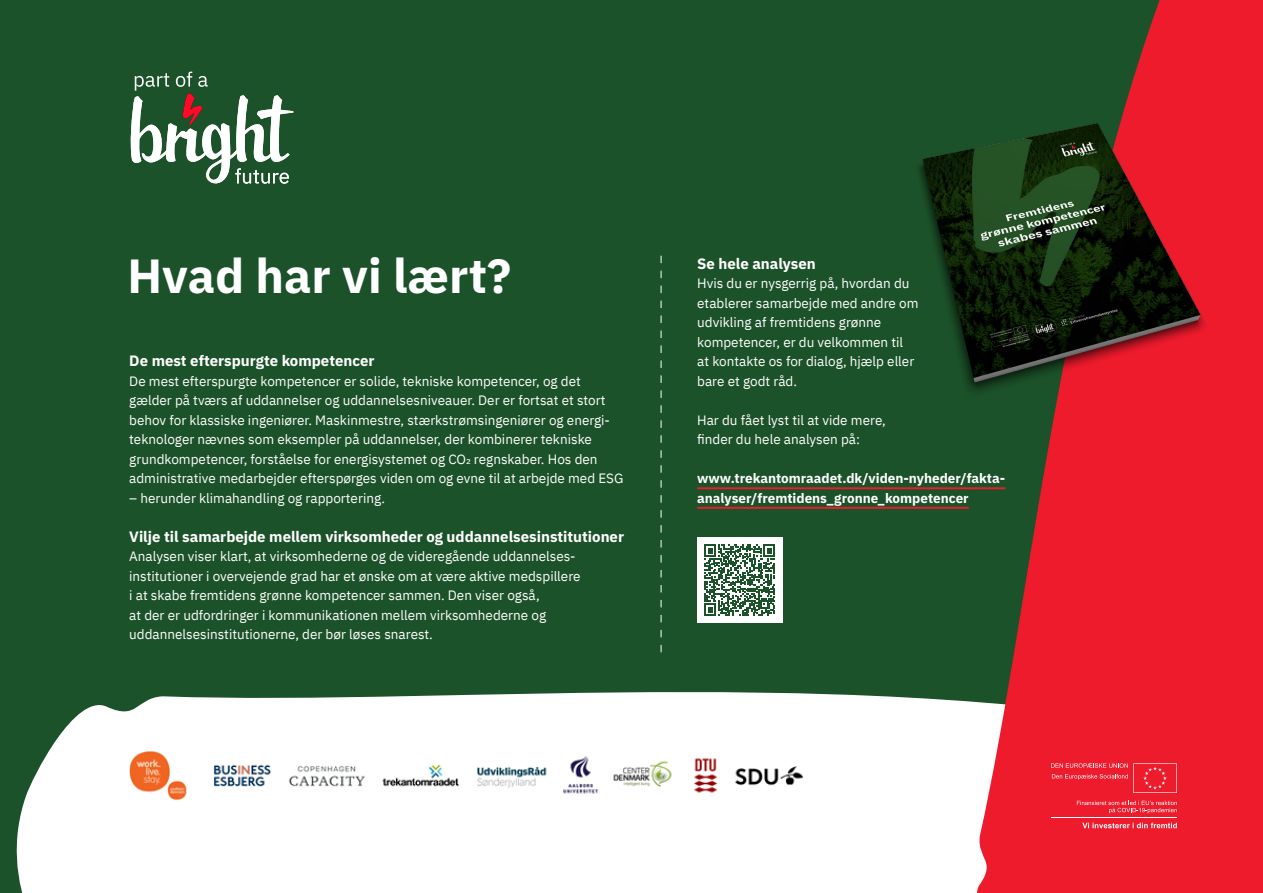
<style>
.page{position:relative;width:1263px;height:893px;background:#1c5229}
.page>*{position:absolute;margin:0;border:0;box-sizing:border-box;transform-origin:0 0}
.Overskrift{font:700 48px "IBM Plex Sans";color:#fff}
.Mellemrubrik_1{font:700 15px "IBM Plex Sans";color:#fff}
.Brødtekst{font:13.5px/19.5px "IBM Plex Sans";color:#fff}
.Brødtekst-2{font:700 13.5px/19.5px "IBM Plex Sans";color:#fff}
</style>
<div class="page">
<div style="left:16px;top:692px;width:947px;height:201px;background:#fff"></div>
<img style="left:129px;top:750px;width:675px;height:50px">
<svg style="left:130px;top:72px;width:163px;height:112px"></svg>
<svg style="left:661px;top:256px;width:1px;height:396px"></svg>
<svg style="left:963px;top:0;width:300px;height:893px;fill:#ee1b2d"></svg>
<svg style="left:1082px;top:823px;width:95px;height:5px"></svg>
<hr style="left:1051px;top:818px;width:126px;height:1px;background:#fff">
<svg style="left:1077px;top:801px;width:100px;height:12px"></svg>
<svg style="left:1051px;top:763px;width:126px;height:30px;background:#ef3040"></svg>
<hr style="left:697px;top:487px;width:308px;height:2px;background:#ee1b2d">
<hr style="left:697px;top:507px;width:272px;height:2px;background:#ee1b2d">
<img style="left:919px;top:95px;width:344px;height:321px">
<div style="left:697px;top:537px;width:85px;height:85px;background:#fff"></div>
<svg style="left:704px;top:544px;width:71px;height:72px"></svg>
<p class="Overskrift" style="left:128px;top:238px;width:385px">Hvad har vi lært?</p>
<p class="Mellemrubrik_1" style="left:697px;top:251px;width:120px">Se hele analysen</p>
<p class="Brødtekst" style="left:697px;top:272px;width:223px">Hvis du er nysgerrig på, hvordan du etablerer samarbejde med andre om udvikling af fremtidens grønne kompetencer, er du velkommen til at kontakte os for dialog, hjælp eller bare et godt råd.</p>
<p class="Brødtekst" style="left:697px;top:409px;width:190px">Har du fået lyst til at vide mere, finder du hele analysen på:</p>
<p class="Brødtekst-2" style="left:697px;top:467px;width:309px">www.trekantomraadet.dk/viden-nyheder/fakta&shy;analyser/fremtidens_gronne_kompetencer</p>
<p class="Mellemrubrik_1" style="left:129px;top:349px;width:247px">De mest efterspurgte kompetencer</p>
<p class="Brødtekst" style="left:129px;top:370px;width:496px">De mest efterspurgte kompetencer er solide, tekniske kompetencer, og det gælder på tværs af uddannelser og uddannelsesniveauer. Der er fortsat et stort behov for klassiske ingeniører. Maskinmestre, stærkstrømsingeniører og energi&shy;teknologer nævnes som eksempler på uddannelser, der kombinerer tekniske grundkompetencer, forståelse for energisystemet og CO₂ regnskaber. Hos den administrative medarbejder efterspørges viden om og evne til at arbejde med ESG</p>
<p class="Brødtekst" style="left:129px;top:487px;width:257px">– herunder klimahandling og rapportering.</p>
<p class="Mellemrubrik_1" style="left:129px;top:524px;width:496px">Vilje til samarbejde mellem virksomheder og uddannelsesinstitutioner</p>
<p class="Brødtekst" style="left:129px;top:545px;width:453px">Analysen viser klart, at virksomhederne og de videregående uddannelses&shy;institutioner i overvejende grad har et ønske om at være aktive medspillere i at skabe fremtidens grønne kompetencer sammen. Den viser også,<br>at der er udfordringer i kommunikationen mellem virksomhederne og uddannelsesinstitutionerne, der bør løses snarest.</p>
</div>
